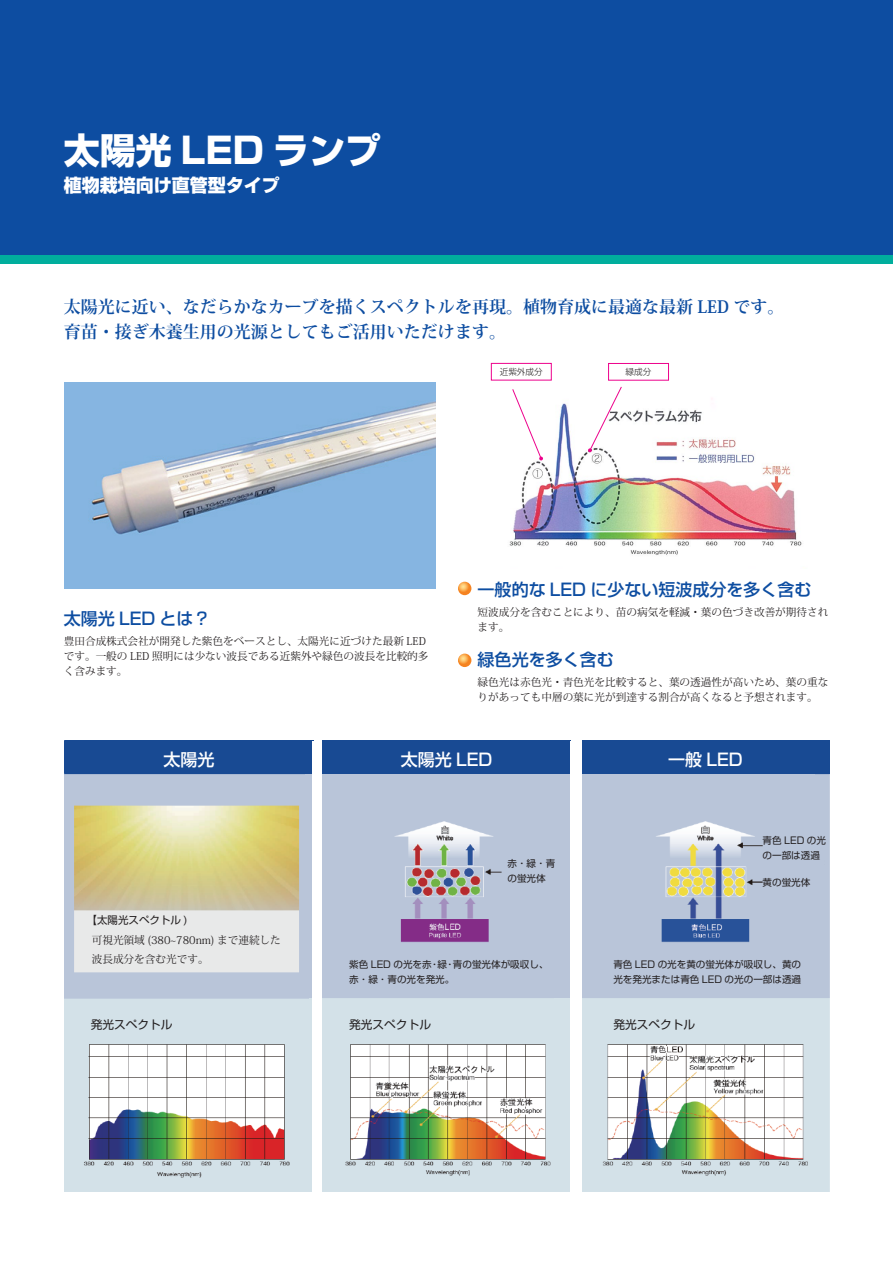
<style>
.page{position:relative;width:893px;height:1263px;background:#fff}
.page>*{position:absolute;margin:0;border:0;box-sizing:border-box;transform-origin:0 0}
.t1{font:800 36px "Shin Go Pro";color:#fff}
.t2{font:800 18px "Shin Go Pro";color:#fff}
.段落スタイル_1{font:700 16.95px "Koz Min Pro";color:#0d4da1}
.段落スタイル_1-2{font:500 16.95px "Shin Go Pro";color:#0d4da1}
.段落スタイル_1-3{font:500 16.95px "Shin Go Pro";color:#fff}
.見出し_製品説明{font:500 15.15px "Shin Go Pro";color:#fff}
.段落スタイル_1-4{font:11.7px "Shin Go Pro";color:#231f20}
.段落スタイル_1-5{font:10.65px/14.9px "Koz Min Pro";color:#231f20}
.段落スタイル_1-6{font:10.5px "Shin Go Pro";color:#231f20}
.段落スタイル_1-7{font:9.6px/15px "Shin Go Pro";color:#231f20}
.t3{font:300 8.7px "Shin Go Pro";color:#231f20}
</style>
<div class="page">
<div style="left:0;top:255px;width:893px;height:9px;background:#00ae9d"></div>
<div style="left:0;top:0;width:893px;height:255px;background:#0d4da1"></div>
<img style="left:65px;top:774px;width:245px;height:417px">
<div style="left:82px;top:914px;width:208px;height:55px;background:#e8e9e9"></div>
<div style="left:73px;top:1002px;width:240px;height:38px;background:#d3e1e8"></div>
<hr style="left:310px;top:998px;width:3px;height:193px;background:#d3e1e8">
<div style="left:305px;top:774px;width:8px;height:44px;background:#b9c5d9"></div>
<div style="left:305px;top:945px;width:8px;height:53px;background:#b9c5d9"></div>
<div style="left:302px;top:812px;width:11px;height:141px;background:#b9c5d9"></div>
<div style="left:65px;top:741px;width:248px;height:33px;background:#184a93"></div>
<hr style="left:312px;top:741px;width:1px;height:450px;background:#fff">
<img style="left:152px;top:1169px;width:54px;height:11px">
<img style="left:322px;top:818px;width:232px;height:373px">
<div style="left:322px;top:1002px;width:249px;height:38px;background:#d3e1e8"></div>
<div style="left:554px;top:998px;width:17px;height:193px;background:#d3e1e8"></div>
<div style="left:322px;top:774px;width:249px;height:44px;background:#b9c5d9"></div>
<div style="left:322px;top:945px;width:249px;height:53px;background:#b9c5d9"></div>
<div style="left:502px;top:818px;width:69px;height:140px;background:#b9c5d9"></div>
<div style="left:322px;top:812px;width:49px;height:141px;background:#b9c5d9"></div>
<div style="left:322px;top:741px;width:249px;height:33px;background:#184a93"></div>
<hr style="left:570px;top:741px;width:1px;height:450px;background:#fff">
<img style="left:582px;top:774px;width:248px;height:417px">
<div style="left:581px;top:1002px;width:204px;height:38px;background:#d3e1e8"></div>
<div style="left:581px;top:774px;width:233px;height:44px;background:#b9c5d9"></div>
<div style="left:581px;top:945px;width:243px;height:53px;background:#b9c5d9"></div>
<div style="left:581px;top:818px;width:24px;height:140px;background:#b9c5d9"></div>
<div style="left:764px;top:805px;width:60px;height:140px;background:#b9c5d9"></div>
<div style="left:581px;top:741px;width:249px;height:33px;background:#184a93"></div>
<img style="left:676px;top:1167px;width:55px;height:11px">
<img style="left:65px;top:383px;width:371px;height:206px">
<img style="left:509px;top:403px;width:293px;height:152px">
<svg style="left:511px;top:389px;width:32px;height:71px"></svg>
<svg style="left:588px;top:386px;width:35px;height:66px"></svg>
<div style="left:491px;top:363px;width:60px;height:17px;border:1px solid #ed028c"></div>
<div style="left:608px;top:363px;width:61px;height:17px;border:1px solid #ed028c"></div>
<h1 class="t1" style="left:64px;top:121px;width:319px">太陽光 LED ランプ</h1>
<h2 class="t2" style="left:64px;top:171px;width:217px">植物栽培向け直管型タイプ</h2>
<p class="段落スタイル_1" style="left:64px;top:294px;width:722px">太陽光に近い、なだらかなカーブを描くスペクトルを再現。植物育成に最適な最新 LED です。</p>
<p class="段落スタイル_1" style="left:64px;top:320px;width:444px">育苗・接ぎ木養生用の光源としてもご活用いただけます。</p>
<p class="t3" style="left:626px;top:365px;width:27px">緑成分</p>
<p class="t3" style="left:500px;top:365px;width:45px">近紫外成分</p>
<p class="段落スタイル_1-2" style="left:64px;top:605px;width:148px">太陽光 LED とは?</p>
<p class="段落スタイル_1-5" style="left:64px;top:633px;width:366px">豊田合成株式会社が開発した紫色をベースとし、太陽光に近づけた最新 LEDです。一般の LED 照明には少ない波長である近紫外や緑色の波長を比較的多く含みます。</p>
<p class="段落スタイル_1-2" style="left:478px;top:575px;width:335px">一般的な LED に少ない短波成分を多く含む</p>
<p class="段落スタイル_1-5" style="left:478px;top:604px;width:352px">短波成分を含むことにより、苗の病気を軽減・葉の色づき改善が期待されます。</p>
<p class="段落スタイル_1-2" style="left:478px;top:646px;width:138px">緑色光を多く含む</p>
<p class="段落スタイル_1-5" style="left:478px;top:674px;width:352px">緑色光は赤色光・青色光を比較すると、葉の透過性が高いため、葉の重なりがあっても中層の葉に光が到達する割合が高くなると予想されます。</p>
<p class="見出し_製品説明" style="left:457px;top:576px;width:17px">●</p>
<p class="見出し_製品説明" style="left:457px;top:648px;width:17px">●</p>
<p class="段落スタイル_1-3" style="left:164px;top:745px;width:53px">太陽光</p>
<p class="段落スタイル_1-6" style="left:87px;top:912px;width:103px">【太陽光スペクトル (</p>
<p class="段落スタイル_1-5" style="left:92px;top:932px;width:191px">可視光領域 (380~780nm) まで連続した</p>
<p class="段落スタイル_1-5" style="left:92px;top:951px;width:118px">波長成分を含む光です。</p>
<p class="段落スタイル_1-4" style="left:91px;top:1015px;width:83px">発光スペクトル</p>
<p class="段落スタイル_1-3" style="left:401px;top:745px;width:93px">太陽光 LED</p>
<p class="段落スタイル_1-7" style="left:507px;top:855px;width:49px">赤・緑・青の蛍光体</p>
<p class="段落スタイル_1-3" style="left:668px;top:745px;width:76px">一般 LED</p>
<p class="段落スタイル_1-7" style="left:763px;top:832px;width:65px">青色 LED の光の一部は透過</p>
<p class="段落スタイル_1-7" style="left:763px;top:873px;width:49px">黄の蛍光体</p>
<p class="段落スタイル_1-7" style="left:349px;top:955px;width:107px">紫色 LED の光を赤<br>赤・緑・青の光を発光。</p>
<p class="段落スタイル_1-7" style="left:613px;top:955px;width:189px">青色 LED の光を黄の蛍光体が吸収し、黄の光を発光または青色 LED の光の一部は透過</p>
<p class="段落スタイル_1-7" style="left:453px;top:955px;width:97px">青の蛍光体が吸収し、</p>
<p class="段落スタイル_1-7" style="left:438px;top:955px;width:11px">緑</p>
<p class="段落スタイル_1-7" style="left:430px;top:955px;width:11px">・</p>
<p class="段落スタイル_1-7" style="left:445px;top:955px;width:11px">・</p>
<p class="段落スタイル_1-4" style="left:349px;top:1015px;width:83px">発光スペクトル</p>
<p class="段落スタイル_1-4" style="left:613px;top:1015px;width:83px">発光スペクトル</p>
</div>
